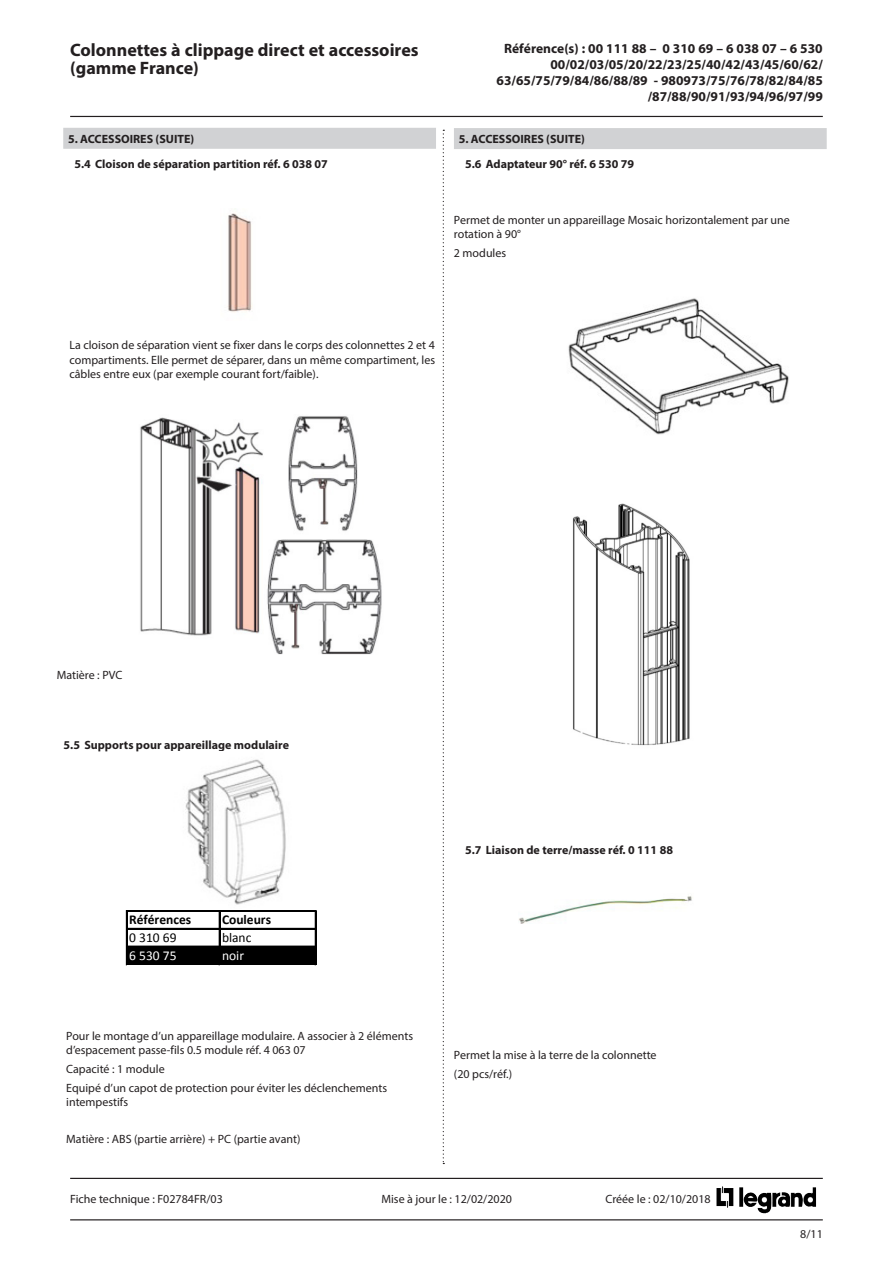
<style>
.page{position:relative;width:893px;height:1263px;background:#fff}
.page>*{position:absolute;margin:0;border:0;box-sizing:border-box;transform-origin:0 0}
.t1{font:700 18px/18px "Myriad Pro";color:#231f20}
.t2{font:700 13.5px/16.2px "Myriad Pro";color:#231f20;text-align:right}
.t3{font:700 13.5px "Calibri";color:#000}
.t4{font:13.5px "Calibri";color:#000}
.t5{font:13.5px "Calibri";letter-spacing:.005em;color:#fff}
.Texte_courant{font:12px/14.4px "Myriad Pro";color:#231f20}
.Chapitre_fond_gris_s{font:700 12px "Myriad Pro";color:#231f20}
</style>
<div class="page">
<hr style="left:70px;top:1219px;width:753px;height:1px;background:#231f20">
<svg style="left:443px;top:130px;width:1px;height:1034px"></svg>
<hr style="left:70px;top:1178px;width:753px;height:1px;background:#231f20">
<hr style="left:70px;top:116px;width:753px;height:1px;background:#231f20">
<img style="left:716px;top:1186px;width:100px;height:26px">
<div style="left:63px;top:128px;width:373px;height:21px;background:#d1d2d4"></div>
<div style="left:454px;top:128px;width:373px;height:21px;background:#d1d2d4"></div>
<div style="left:127px;top:946px;width:189px;height:18px;background:#000"></div>
<hr style="left:126px;top:910px;width:1px;height:55px;background:#000">
<hr style="left:219px;top:912px;width:1px;height:53px;background:#000">
<hr style="left:315px;top:912px;width:1px;height:53px;background:#000">
<hr style="left:127px;top:910px;width:189px;height:2px;background:#000">
<hr style="left:127px;top:928px;width:189px;height:1px;background:#000">
<hr style="left:127px;top:964px;width:189px;height:1px;background:#000">
<img style="left:227px;top:213px;width:25px;height:99px">
<img style="left:140px;top:416px;width:242px;height:239px">
<img style="left:185px;top:759px;width:101px;height:146px">
<img style="left:519px;top:896px;width:173px;height:28px">
<img style="left:572px;top:503px;width:118px;height:243px">
<img style="left:568px;top:298px;width:221px;height:137px">
<h1 class="t1" style="left:70px;top:40px;width:350px">Colonnettes à clippage direct et accessoires (gamme France)</h1>
<p class="Chapitre_fond_gris_s" style="left:68px;top:131px;width:128px">5. ACCESSOIRES (SUITE)</p>
<p class="Chapitre_fond_gris_s" style="left:74px;top:156px;width:255px">5.4 Cloison de séparation partition réf. 6 038 07</p>
<p class="t2" style="left:497px;top:40px;width:328px">Référence(s) : 00 111 88 – 0 310 69 – 6 038 07 – 6 530<br>00/02/03/05/20/22/23/25/40/42/43/45/60/62/ 63/65/75/79/84/86/88/89 - 980973/75/76/78/82/84/85 /87/88/90/91/93/94/96/97/99</p>
<p class="Chapitre_fond_gris_s" style="left:459px;top:131px;width:128px">5. ACCESSOIRES (SUITE)</p>
<p class="Chapitre_fond_gris_s" style="left:465px;top:156px;width:171px">5.6 Adaptateur 90° réf. 6 530 79</p>
<p class="Texte_courant" style="left:454px;top:213px;width:337px">Permet de monter un appareillage Mosaic horizontalement par une rotation à 90°</p>
<p class="Texte_courant" style="left:454px;top:246px;width:54px">2 modules</p>
<p class="Texte_courant" style="left:69px;top:338px;width:367px;text-align:justify">La cloison de séparation vient se fixer dans le corps des colonnettes 2 et 4 compartiments. Elle permet de séparer, dans un même compartiment, les câbles entre eux (par exemple courant fort/faible).</p>
<p class="Texte_courant" style="left:57px;top:668px;width:67px">Matière : PVC</p>
<p class="Chapitre_fond_gris_s" style="left:64px;top:737px;width:227px">5.5 Supports pour appareillage modulaire</p>
<p class="t3" style="left:129px;top:911px;width:64px">Références</p>
<p class="t3" style="left:222px;top:911px;width:51px">Couleurs</p>
<p class="t4" style="left:129px;top:929px;width:49px">0 310 69</p>
<p class="t4" style="left:222px;top:929px;width:31px">blanc</p>
<p class="t5" style="left:129px;top:947px;width:49px">6 530 75</p>
<p class="t5" style="left:222px;top:947px;width:24px">noir</p>
<p class="Texte_courant" style="left:66px;top:1028px;width:348px">Pour le montage d’un appareillage modulaire. A associer à 2 éléments d’espacement passe-fils 0.5 module réf. 4 063 07</p>
<p class="Texte_courant" style="left:66px;top:1061px;width:100px">Capacité : 1 module</p>
<p class="Texte_courant" style="left:66px;top:1080px;width:322px">Equipé d’un capot de protection pour éviter les déclenchements intempestifs</p>
<p class="Texte_courant" style="left:66px;top:1132px;width:236px">Matière : ABS (partie arrière) + PC (partie avant)</p>
<p class="Chapitre_fond_gris_s" style="left:465px;top:842px;width:209px">5.7 Liaison de terre/masse réf. 0 111 88</p>
<p class="Texte_courant" style="left:454px;top:1048px;width:204px">Permet la mise à la terre de la colonnette</p>
<p class="Texte_courant" style="left:454px;top:1066px;width:60px">(20 pcs/réf.)</p>
<p class="Texte_courant" style="left:70px;top:1192px;width:154px">Fiche technique : F02784FR/03</p>
<p class="Texte_courant" style="left:381px;top:1192px;width:132px">Mise à jour le : 12/02/2020</p>
<p class="Texte_courant" style="left:605px;top:1192px;width:107px">Créée le : 02/10/2018</p>
<p class="Texte_courant" style="left:800px;top:1226px;width:24px">8/11</p>
</div>
